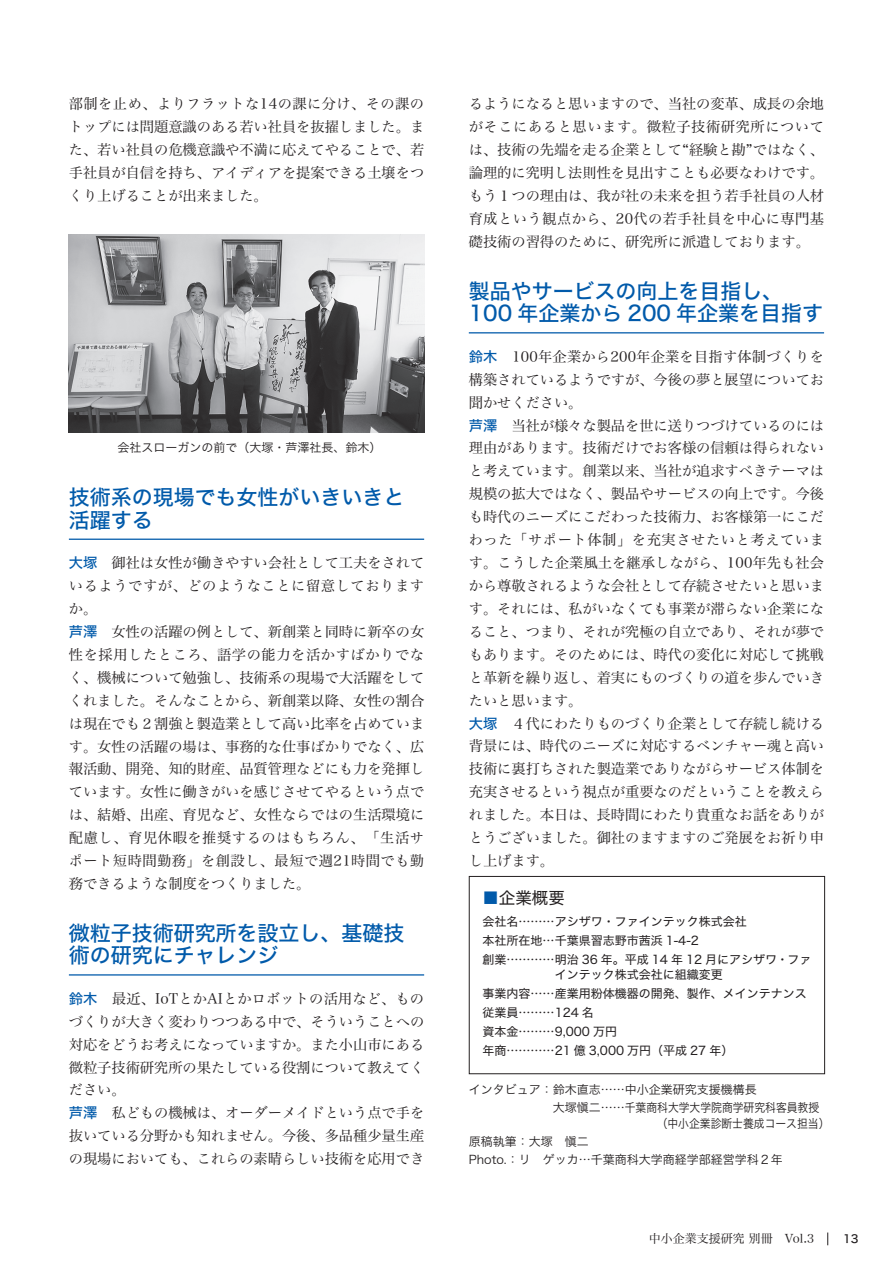
<style>
.page{position:relative;width:893px;height:1263px;background:#fff}
.page>*{position:absolute;margin:0;border:0;box-sizing:border-box;transform-origin:0 0}
.t1{font:21px/22.4px "Hira Kaku Std W5";color:#015aaa}
.t2{font:16.5px "Hira Kaku Std W4";color:#231f20}
.t3{font:14.25px/23px "Hira Min Std W3";letter-spacing:-.005em;color:#231f20}
.t4{font:12px/19.2px "Hira Kaku Std W4";color:#231f20}
.t5{font:12px/18px "Hira Kaku Std W3";color:#231f20}
.t6{font:12px "Hira Min Std W3";color:#231f20}
.t7{font:12px "Hira Kaku Std W3";color:#231f20;scale:.9 1}
.t8{font:11.25px "Hira Kaku Std W5";color:#231f20}
.s1{font-family:"Hira Kaku Std W5";color:#015aaa}
.s2{color:#015aaa}
</style>
<div class="page">
<svg style="left:827px;top:1232px;width:1px;height:13px"></svg>
<hr style="left:69px;top:539px;width:355px;height:1px;background:#015aaa">
<hr style="left:69px;top:974px;width:355px;height:1px;background:#015aaa">
<hr style="left:469px;top:332px;width:355px;height:1px;background:#015aaa">
<div style="left:469px;top:876px;width:356px;height:198px;border:1px solid #231f20"></div>
<img style="left:69px;top:235px;width:355px;height:198px">
<p class="t3" style="left:69px;top:92px;width:357px;text-align:justify">部制を止め、よりフラットな14の課に分け、その課のトップには問題意識のある若い社員を抜擢しました。また、若い社員の危機意識や不満に応えてやることで、若手社員が自信を持ち、アイディアを提案できる土壌をつくり上げることが出来ました。</p>
<p class="t5" style="left:118px;top:439px;width:265px">会社スローガンの前で（大塚・芦澤社長、鈴木）</p>
<h1 class="t1" style="left:69px;top:486px;width:337px">技術系の現場でも女性がいきいきと活躍する</h1>
<p class="t3" style="left:69px;top:551px;width:357px"><span class="s1">大塚　</span>御社は女性が働きやすい会社として工夫をされているようですが、どのようなことに留意しておりますか。　<br><span class="s1">芦澤　</span>女性の活躍の例として、新創業と同時に新卒の女性を採用したところ、語学の能力を活かすばかりでなく、機械について勉強し、技術系の現場で大活躍をしてくれました。そんなことから、新創業以降、女性の割合は現在でも２割強と製造業として高い比率を占めています。女性の活躍の場は、事務的な仕事ばかりでなく、広報活動、開発、知的財産、品質管理などにも力を発揮しています。女性に働きがいを感じさせてやるという点では、結婚、出産、育児など、女性ならではの生活環境に配慮し、育児休暇を推奨するのはもちろん、「生活サポート短時間勤務」を創設し、最短で週21時間でも勤務できるような制度をつくりました。</p>
<h1 class="t1" style="left:69px;top:922px;width:337px">微粒子技術研究所を設立し、基礎技術の研究にチャレンジ</h1>
<p class="t3" style="left:69px;top:986px;width:357px"><span class="s1">鈴木　</span>最近、IoTとかAIとかロボットの活用など、ものづくりが大きく変わりつつある中で、そういうことへの対応をどうお考えになっていますか。また小山市にある微粒子技術研究所の果たしている役割について教えてください。<br><span class="s1">芦澤　</span>私どもの機械は、オーダーメイドという点で手を抜いている分野かも知れません。今後、多品種少量生産の現場においても、これらの素晴らしい技術を応用でき</p>
<p class="t3" style="left:469px;top:92px;width:357px;text-align:justify">るようになると思いますので、当社の変革、成長の余地がそこにあると思います。微粒子技術研究所については、技術の先端を走る企業として“経験と勘”ではなく、論理的に究明し法則性を見出すことも必要なわけです。もう１つの理由は、我が社の未来を担う若手社員の人材育成という観点から、20代の若手社員を中心に専門基礎技術の習得のために、研究所に派遣しております。</p>
<h1 class="t1" style="left:469px;top:280px;width:356px">製品やサービスの向上を目指し、<br>100 年企業から 200 年企業を目指す</h1>
<p class="t3" style="left:469px;top:344px;width:357px"><span class="s1">鈴木　</span>100年企業から200年企業を目指す体制づくりを構築されているようですが、今後の夢と展望についてお聞かせください。<br><span class="s1">芦澤　</span>当社が様々な製品を世に送りつづけているのには理由があります。技術だけでお客様の信頼は得られないと考えています。創業以来、当社が追求すべきテーマは規模の拡大ではなく、製品やサービスの向上です。今後も時代のニーズにこだわった技術力、お客様第一にこだわった「サポート体制」を充実させたいと考えています。こうした企業風土を継承しながら、100年先も社会から尊敬されるような会社として存続させたいと思います。それには、私がいなくても事業が滞らない企業になること、つまり、それが究極の自立であり、それが夢でもあります。そのためには、時代の変化に対応して挑戦と革新を繰り返し、着実にものづくりの道を歩んでいきたいと思います。<br><span class="s1">大塚　</span>４代にわたりものづくり企業として存続し続ける背景には、時代のニーズに対応するベンチャー魂と高い技術に裏打ちされた製造業でありながらサービス体制を充実させるという視点が重要なのだということを教えられました。本日は、長時間にわたり貴重なお話をありがとうございました。御社のますますのご発展をお祈り申し上げます。</p>
<p class="t2" style="left:482px;top:885px;width:84px"><span class="s2">■</span>企業概要</p>
<p class="t4" style="left:482px;top:911px;width:330px">会社名………アシザワ・ファインテック株式会社<br>本社所在地…千葉県習志野市茜浜 1-4-2<br>創業…………明治 36 年。平成 14 年 12 月にアシザワ・ファ</p>
<p class="t4" style="left:482px;top:965px;width:326px;text-indent:72px">インテック株式会社に組織変更<br>事業内容……産業用粉体機器の開発、製作、メインテナンス従業員………124 名<br>資本金………9,000 万円<br>年商…………21 億 3,000 万円（平成 27 年）</p>
<p class="t5" style="left:553px;top:1080px;width:268px;text-indent:-84px">インタビュア：鈴木直志……中小企業研究支援機構長<br>大塚愼二……千葉商科大学大学院商学研究科客員教授</p>
<p class="t7" style="left:657px;top:1114px;width:193px">（中小企業診断士養成コース担当）</p>
<p class="t5" style="left:469px;top:1132px;width:315px">原稿執筆：大塚　愼二<br>Photo.：リ　ゲッカ…千葉商科大学商経学部経営学科２年</p>
<p class="t6" style="left:649px;top:1230px;width:167px">中小企業支援研究 別冊　Vol.3</p>
<p class="t8" style="left:843px;top:1230px;width:17px">13</p>
</div>
